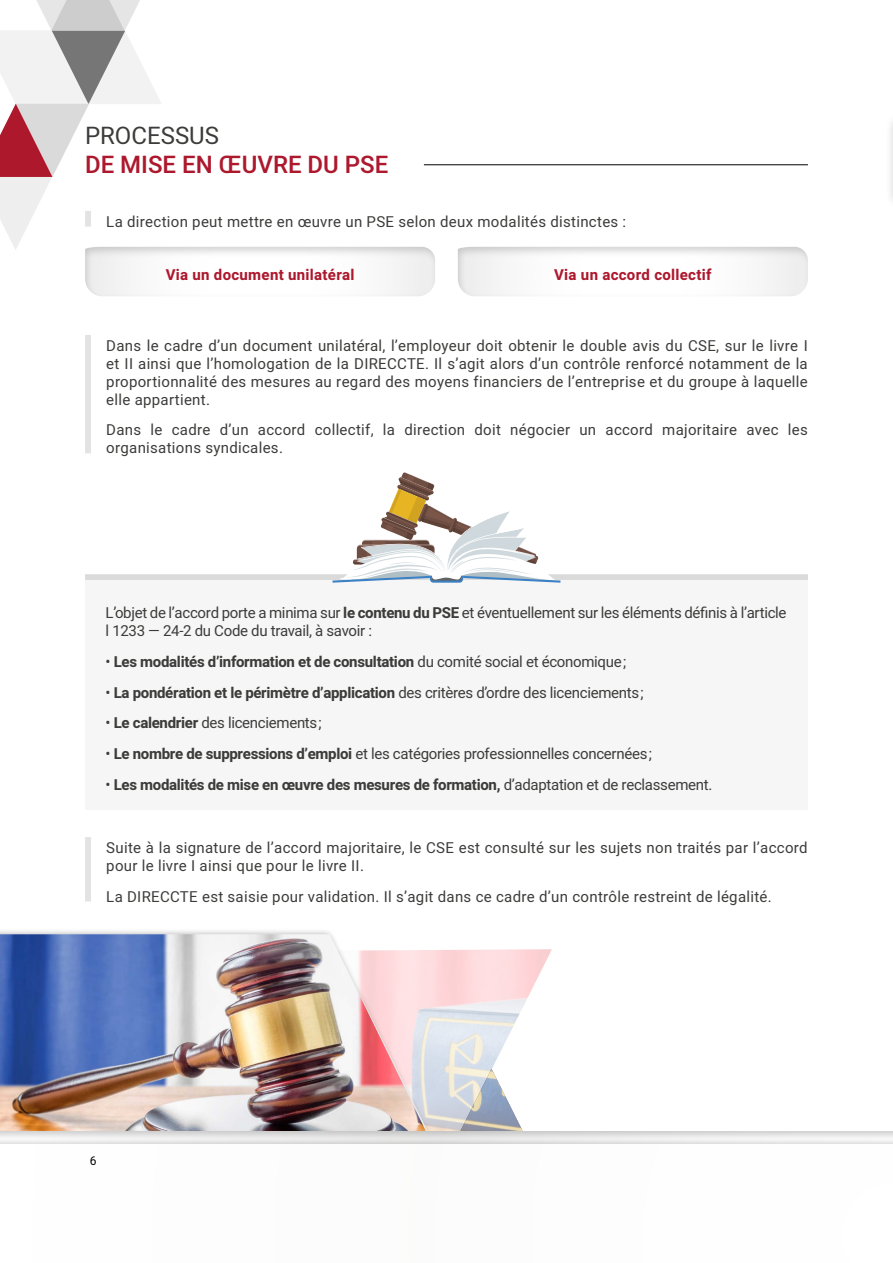
<style>
.page{position:relative;width:893px;height:1263px;background:#fff}
.page>*{position:absolute;margin:0;border:0;box-sizing:border-box;transform-origin:0 0}
.t1{font:500 24px "Heebo";color:#ad182d}
.t2{font:24px "Heebo";color:#3c3c3b}
.t3{font:15px/18px "Heebo";letter-spacing:.02em;color:#3c3c3b}
.t4{font:15px/18px "Heebo";letter-spacing:-.02em;color:#3c3c3b}
.t5{font:700 15px "Heebo";letter-spacing:-.02em;color:#3c3c3b}
.t6{font:700 15px "Heebo";letter-spacing:.02em;color:#ad182d}
.t7{font:12px "Heebo";color:#000}
.s1{font-weight:700}
.s2{font-weight:400}
</style>
<div class="page">
<img style="left:446px;top:949px;width:106px;height:172px">
<div style="left:0;top:927px;width:446px;height:336px;background:#000;opacity:.32"></div>
<img style="left:0;top:934px;width:442px;height:187px">
<div style="left:85px;top:575px;width:722px;height:234px;background:#f6f6f6"></div>
<hr style="left:424px;top:164px;width:384px;height:1px;background:#000">
<div style="left:444px;top:236px;width:377px;height:61px;background:#878787;opacity:.75"></div>
<div style="left:85px;top:335px;width:6px;height:118px;background:#e3e3e3"></div>
<div style="left:85px;top:837px;width:6px;height:64px;background:#e3e3e3"></div>
<div style="left:85px;top:574px;width:723px;height:6px;background:#dadada"></div>
<svg style="left:332px;top:472px;width:228px;height:111px"></svg>
<div style="left:885px;top:112px;width:8px;height:99px;background:#fafafa"></div>
<svg style="left:892px;top:125px;width:1px;height:72px"></svg>
<svg style="left:0;top:0;width:435px;height:296px"></svg>
<div style="left:0;top:1121px;width:893px;height:142px;background:#878787;opacity:.75"></div>
<div style="left:0;top:1138px;width:893px;height:125px;background:#000;opacity:.18"></div>
<div style="left:0;top:1144px;width:893px;height:119px;background:#fff"></div>
<h1 class="t2" style="left:85px;top:119px;width:136px">PROCESSUS</h1>
<h1 class="t1" style="left:85px;top:148px;width:305px">DE MISE EN ŒUVRE DU PSE</h1>
<p class="t3" style="left:106px;top:212px;width:521px">La direction peut mettre en œuvre un PSE selon deux modalités distinctes :</p>
<p class="t6" style="left:166px;top:264px;width:190px">Via un document unilatéral</p>
<p class="t6" style="left:554px;top:264px;width:159px">Via un accord collectif</p>
<p class="t3" style="left:106px;top:336px;width:703px;text-align:justify">Dans le cadre d’un document unilatéral, l’employeur doit obtenir le double avis du CSE, sur le livre I et II ainsi que l’homologation de la DIRECCTE. Il s’agit alors d’un contrôle renforcé notamment de la proportionnalité des mesures au regard des moyens financiers de l’entreprise et du groupe à laquelle elle appartient.</p>
<p class="t3" style="left:106px;top:421px;width:703px">Dans le cadre d’un accord collectif, la direction doit négocier un accord majoritaire avec les organisations syndicales.</p>
<p class="t4" style="left:106px;top:604px;width:682px">L’objet de l’accord porte a minima sur <span class="s1">le contenu du PSE</span> et éventuellement sur les éléments définis à l’article l 1233 — 24-2 du Code du travail, à savoir :</p>
<p class="t5" style="left:106px;top:651px;width:522px"><span class="s2">•</span> Les modalités d’information et de consultation <span class="s2">du comité social et économique;</span></p>
<p class="t5" style="left:106px;top:682px;width:540px"><span class="s2">•</span> La pondération et le périmètre d’application <span class="s2">des critères d’ordre des licenciements;</span></p>
<p class="t4" style="left:106px;top:714px;width:218px">• <span class="s1">Le calendrier</span> des licenciements;</p>
<p class="t4" style="left:106px;top:745px;width:548px">• <span class="s1">Le nombre de suppressions d’emploi</span> et les catégories professionnelles concernées;</p>
<p class="t5" style="left:106px;top:774px;width:608px"><span class="s2">•</span> Les modalités de mise en œuvre des mesures de formation, <span class="s2">d’adaptation et de reclassement.</span></p>
<p class="t3" style="left:106px;top:838px;width:703px">Suite à la signature de l’accord majoritaire, le CSE est consulté sur les sujets non traités par l’accord pour le livre I ainsi que pour le livre II.</p>
<p class="t3" style="left:106px;top:887px;width:667px">La DIRECCTE est saisie pour validation. Il s’agit dans ce cadre d’un contrôle restreint de légalité.</p>
<p class="t7" style="left:90px;top:1152px;width:8px">6</p>
</div>
